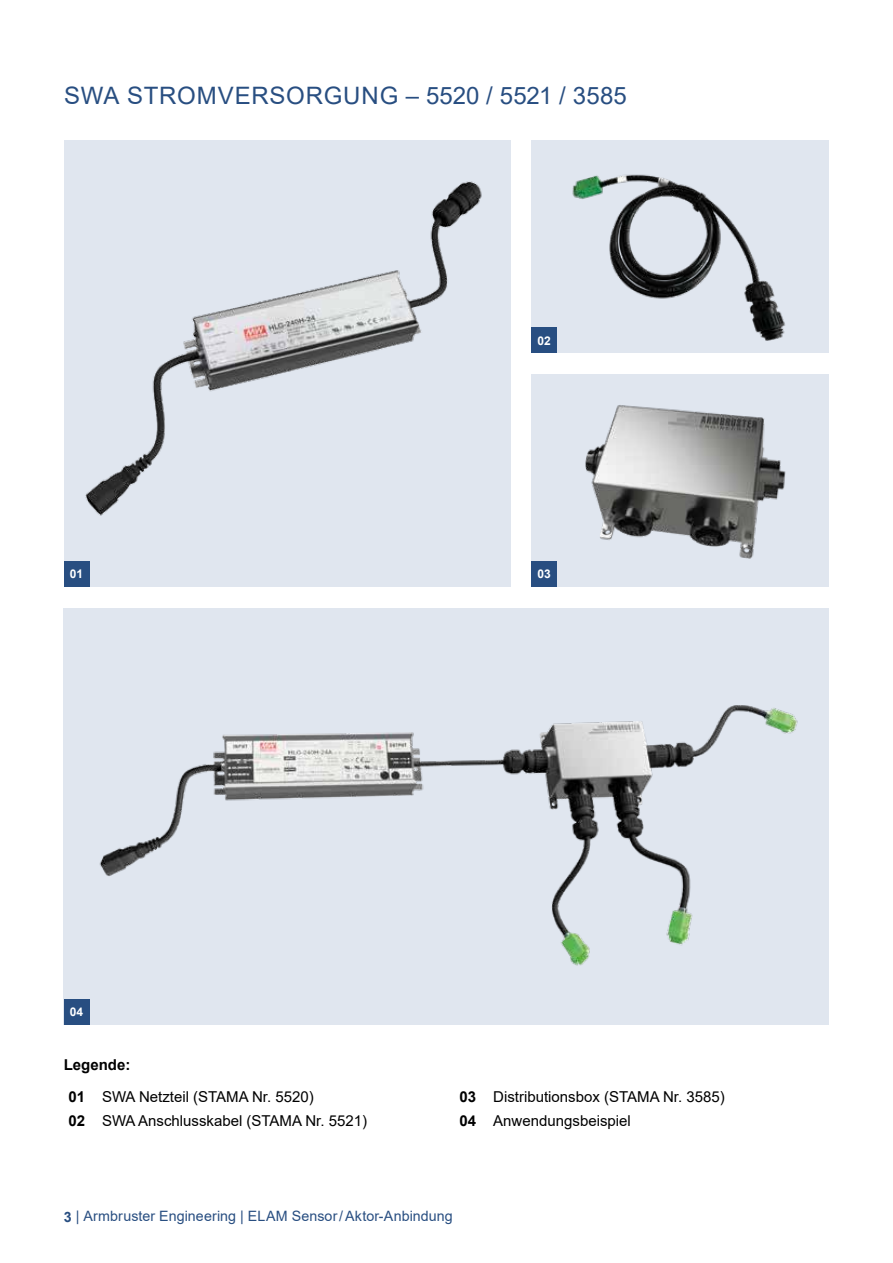
<style>
.page{position:relative;width:893px;height:1263px;background:#fff}
.page>*{position:absolute;margin:0;border:0;box-sizing:border-box;transform-origin:0 0}
.t1{font:24px "Arial";letter-spacing:.02em;color:#284e81}
.t2{font:15px/32.5px "Arial";color:#000}
.t3{font:14.25px "Arial";letter-spacing:.005em;color:#284e81}
.t4{font:700 12px "Arial";color:#fff}
.s1{font-weight:700}
</style>
<div class="page">
<div style="left:64px;top:140px;width:446px;height:447px;background:#e0e6ef"></div>
<img style="left:85px;top:181px;width:397px;height:335px">
<div style="left:531px;top:140px;width:298px;height:213px;background:#e0e6ef"></div>
<img style="left:572px;top:174px;width:213px;height:167px">
<div style="left:531px;top:374px;width:298px;height:213px;background:#e0e6ef"></div>
<img style="left:585px;top:405px;width:201px;height:154px">
<div style="left:64px;top:608px;width:765px;height:417px;background:#e0e6ef"></div>
<img style="left:89px;top:705px;width:709px;height:305px">
<div style="left:64px;top:561px;width:25px;height:26px;background:#284e81"></div>
<div style="left:531px;top:327px;width:26px;height:26px;background:#284e81"></div>
<div style="left:531px;top:561px;width:26px;height:26px;background:#284e81"></div>
<div style="left:64px;top:999px;width:25px;height:26px;background:#284e81"></div>
<h1 class="t1" style="left:64px;top:79px;width:564px">SWA STROMVERSORGUNG – 5520 / 5521 / 3585</h1>
<p class="t4" style="left:70px;top:566px;width:15px">01</p>
<p class="t4" style="left:538px;top:332px;width:15px">02</p>
<p class="t4" style="left:538px;top:566px;width:15px">03</p>
<p class="t4" style="left:70px;top:1004px;width:15px">04</p>
<p class="t2" style="left:68px;top:1048px;width:247px;text-indent:-5px"><span class="s1">Legende:<br>01</span> SWA Netzteil (STAMA Nr. 5520)</p>
<p class="t2" style="left:68px;top:1105px;width:300px"><span class="s1">02</span> SWA Anschlusskabel (STAMA Nr. 5521)</p>
<p class="t2" style="left:460px;top:1085px;width:267px;line-height:24px"><span class="s1">03</span> Distributionsbox (STAMA Nr. 3585)<br><span class="s1">04</span> Anwendungsbeispiel</p>
<p class="t3" style="left:64px;top:1206px;width:391px"><span class="s1">3</span> | Armbruster Engineering | ELAM Sensor/Aktor-Anbindung</p>
</div>
